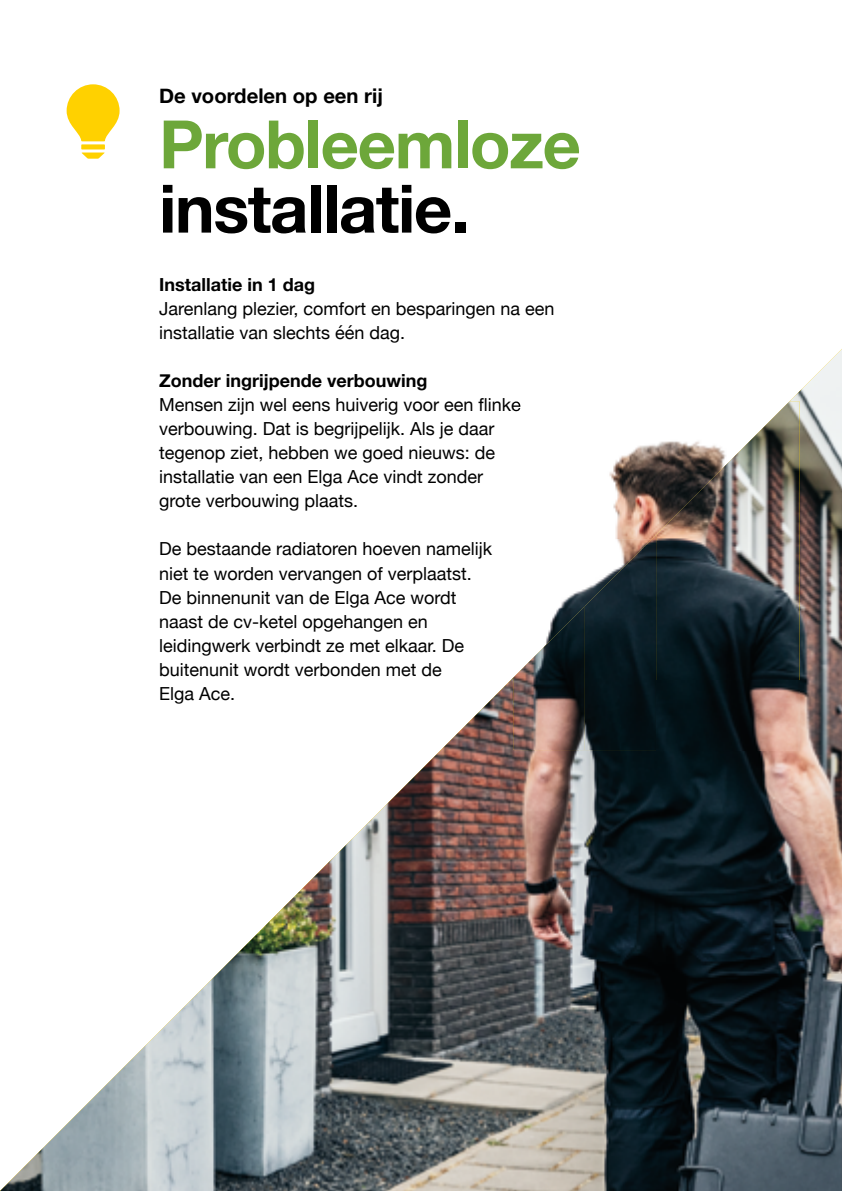
<style>
.page{position:relative;width:842px;height:1191px;background:#fff}
.page>*{position:absolute;margin:0;border:0;box-sizing:border-box;transform-origin:0 0}
.t1{font:700 66.8px "Helvetica Neue";letter-spacing:-.02em;color:#6da73a}
.t2{font:700 66.8px "Helvetica Neue";letter-spacing:-.02em;color:#000}
.t3{font:700 20.2px "Helvetica Neue";color:#000}
.t4{font:18px/24px "Helvetica Neue";color:#000}
.t5{font:700 18px "Helvetica Neue";color:#000}
</style>
<div class="page">
<svg style="left:81px;top:152px;width:24px;height:7px"></svg>
<svg style="left:67px;top:84px;width:53px;height:57px"></svg>
<div style="left:81px;top:144px;width:24px;height:5px;background:#ffd100"></div>
<img style="left:0;top:349px;width:842px;height:842px">
<img style="left:513px;top:401px;width:143px;height:138px">
<img style="left:513px;top:539px;width:71px;height:67px">
<img style="left:513px;top:401px;width:8px;height:14px">
<img style="left:656px;top:401px;width:143px;height:349px">
<img style="left:584px;top:534px;width:73px;height:216px">
<img style="left:513px;top:606px;width:72px;height:144px">
<p class="t3" style="left:159px;top:80px;width:225px">De voordelen op een rij</p>
<h1 class="t1" style="left:159px;top:92px;width:423px">Probleemloze</h1>
<h1 class="t2" style="left:159px;top:156px;width:312px">installatie.</h1>
<p class="t5" style="left:159px;top:270px;width:157px">Installatie in 1 dag</p>
<p class="t4" style="left:159px;top:297px;width:397px">Jarenlang plezier, comfort en besparingen na een installatie van slechts één dag.</p>
<p class="t5" style="left:159px;top:366px;width:270px">Zonder ingrijpende verbouwing</p>
<p class="t4" style="left:159px;top:393px;width:363px">Mensen zijn wel eens huiverig voor een flinke verbouwing. Dat is begrijpelijk. Als je daar tegenop ziet, hebben we goed nieuws: de installatie van een Elga Ace vindt zonder grote verbouwing plaats.</p>
<p class="t4" style="left:159px;top:538px;width:335px">De bestaande radiatoren hoeven namelijk niet te worden vervangen of verplaatst.<br>De binnenunit van de Elga Ace wordt naast de cv-ketel opgehangen en leidingwerk verbindt ze met elkaar. De buitenunit wordt verbonden met de<br>Elga Ace.</p>
</div>
